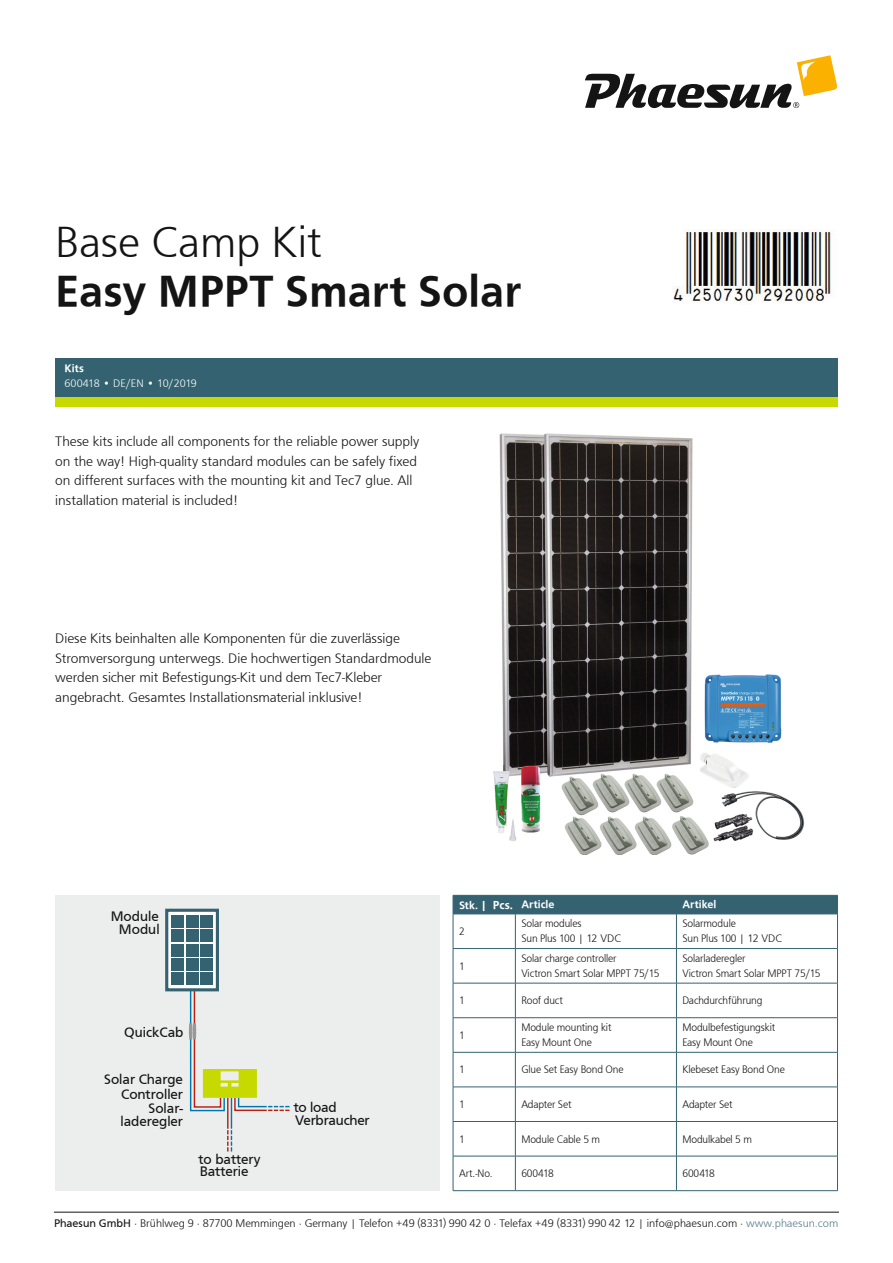
<style>
.page{position:relative;width:893px;height:1263px;background:#fff}
.page>*{position:absolute;margin:0;border:0;box-sizing:border-box;transform-origin:0 0}
.t1{font:500 45px "Front Page";color:#131413}
.t2{font:300 45px "Front Page";color:#131413}
.t3{font:300 14.25px/19.5px "Front Page";color:#131413}
.t4{font:14.25px/15.6px "Front Page";letter-spacing:-.005em;color:#131413;text-align:right}
.t5{font:300 11.4px "Front Page";letter-spacing:-.005em;color:#131413}
.t6{font:300 11.25px/15px "Front Page";letter-spacing:-.01em;color:#131413;scale:.94 1}
.t7{font:500 11.25px "Front Page";color:#fff}
.t8{font:300 11.25px "Front Page";letter-spacing:.005em;color:#fff}
.s1{font-size:12px}
.s2{font-weight:400}
.s3{color:#567b8a}
</style>
<div class="page">
<svg style="left:585px;top:55px;width:252px;height:53px"></svg>
<hr style="left:54px;top:1212px;width:785px;height:1px;background:#131413">
<div style="left:55px;top:358px;width:783px;height:38px;background:#346271"></div>
<div style="left:55px;top:398px;width:783px;height:9px;background:#c7da00"></div>
<img style="left:493px;top:434px;width:312px;height:420px">
<hr style="left:453px;top:914px;width:62px;height:1px;background:#346271">
<hr style="left:453px;top:914px;width:1px;height:34px;background:#346271">
<hr style="left:515px;top:914px;width:161px;height:1px;background:#346271">
<hr style="left:515px;top:914px;width:1px;height:34px;background:#346271">
<hr style="left:676px;top:914px;width:162px;height:1px;background:#346271">
<hr style="left:676px;top:914px;width:1px;height:34px;background:#346271">
<hr style="left:837px;top:914px;width:1px;height:34px;background:#346271">
<hr style="left:453px;top:948px;width:62px;height:1px;background:#346271">
<hr style="left:453px;top:949px;width:1px;height:34px;background:#346271">
<hr style="left:515px;top:948px;width:161px;height:1px;background:#346271">
<hr style="left:515px;top:949px;width:1px;height:34px;background:#346271">
<hr style="left:676px;top:948px;width:162px;height:1px;background:#346271">
<hr style="left:676px;top:949px;width:1px;height:34px;background:#346271">
<hr style="left:837px;top:949px;width:1px;height:34px;background:#346271">
<hr style="left:453px;top:983px;width:62px;height:1px;background:#346271">
<hr style="left:453px;top:983px;width:1px;height:34px;background:#346271">
<hr style="left:515px;top:983px;width:161px;height:1px;background:#346271">
<hr style="left:515px;top:983px;width:1px;height:34px;background:#346271">
<hr style="left:676px;top:983px;width:162px;height:1px;background:#346271">
<hr style="left:676px;top:983px;width:1px;height:34px;background:#346271">
<hr style="left:837px;top:983px;width:1px;height:34px;background:#346271">
<hr style="left:453px;top:1017px;width:62px;height:1px;background:#346271">
<hr style="left:453px;top:1018px;width:1px;height:34px;background:#346271">
<hr style="left:515px;top:1017px;width:161px;height:1px;background:#346271">
<hr style="left:515px;top:1018px;width:1px;height:34px;background:#346271">
<hr style="left:676px;top:1017px;width:162px;height:1px;background:#346271">
<hr style="left:676px;top:1018px;width:1px;height:34px;background:#346271">
<hr style="left:837px;top:1018px;width:1px;height:34px;background:#346271">
<hr style="left:453px;top:1052px;width:62px;height:1px;background:#346271">
<hr style="left:453px;top:1052px;width:1px;height:35px;background:#346271">
<hr style="left:515px;top:1052px;width:161px;height:1px;background:#346271">
<hr style="left:515px;top:1052px;width:1px;height:35px;background:#346271">
<hr style="left:676px;top:1052px;width:162px;height:1px;background:#346271">
<hr style="left:676px;top:1052px;width:1px;height:35px;background:#346271">
<hr style="left:837px;top:1052px;width:1px;height:35px;background:#346271">
<hr style="left:453px;top:1087px;width:62px;height:1px;background:#346271">
<hr style="left:453px;top:1087px;width:1px;height:34px;background:#346271">
<hr style="left:515px;top:1087px;width:161px;height:1px;background:#346271">
<hr style="left:515px;top:1087px;width:1px;height:34px;background:#346271">
<hr style="left:676px;top:1087px;width:162px;height:1px;background:#346271">
<hr style="left:676px;top:1087px;width:1px;height:34px;background:#346271">
<hr style="left:837px;top:1087px;width:1px;height:34px;background:#346271">
<hr style="left:453px;top:1121px;width:62px;height:1px;background:#346271">
<hr style="left:453px;top:1122px;width:1px;height:34px;background:#346271">
<hr style="left:515px;top:1121px;width:161px;height:1px;background:#346271">
<hr style="left:515px;top:1122px;width:1px;height:34px;background:#346271">
<hr style="left:676px;top:1121px;width:162px;height:1px;background:#346271">
<hr style="left:676px;top:1122px;width:1px;height:34px;background:#346271">
<hr style="left:837px;top:1122px;width:1px;height:34px;background:#346271">
<hr style="left:453px;top:1156px;width:62px;height:1px;background:#346271">
<hr style="left:453px;top:1156px;width:1px;height:34px;background:#346271">
<hr style="left:515px;top:1156px;width:161px;height:1px;background:#346271">
<hr style="left:515px;top:1156px;width:1px;height:34px;background:#346271">
<hr style="left:676px;top:1156px;width:162px;height:1px;background:#346271">
<hr style="left:676px;top:1156px;width:1px;height:34px;background:#346271">
<hr style="left:837px;top:1156px;width:1px;height:34px;background:#346271">
<hr style="left:453px;top:1190px;width:62px;height:1px;background:#346271">
<hr style="left:515px;top:1190px;width:161px;height:1px;background:#346271">
<hr style="left:676px;top:1190px;width:162px;height:1px;background:#346271">
<div style="left:453px;top:895px;width:385px;height:19px;background:#346271"></div>
<hr style="left:515px;top:895px;width:161px;height:1px;background:#346271">
<hr style="left:676px;top:895px;width:162px;height:1px;background:#346271">
<div style="left:55px;top:895px;width:385px;height:296px;background:#eceded"></div>
<svg style="left:169px;top:913px;width:46px;height:74px"></svg>
<div style="left:165px;top:909px;width:54px;height:82px;border:3px solid #346271"></div>
<div style="left:172px;top:915px;width:12px;height:12px;background:#346271"></div>
<div style="left:186px;top:915px;width:12px;height:12px;background:#346271"></div>
<div style="left:201px;top:915px;width:12px;height:12px;background:#346271"></div>
<div style="left:172px;top:929px;width:12px;height:12px;background:#346271"></div>
<div style="left:186px;top:929px;width:12px;height:12px;background:#346271"></div>
<div style="left:201px;top:929px;width:12px;height:12px;background:#346271"></div>
<div style="left:172px;top:944px;width:12px;height:12px;background:#346271"></div>
<div style="left:186px;top:944px;width:12px;height:12px;background:#346271"></div>
<div style="left:201px;top:944px;width:12px;height:12px;background:#346271"></div>
<div style="left:172px;top:958px;width:12px;height:12px;background:#346271"></div>
<div style="left:186px;top:958px;width:12px;height:12px;background:#346271"></div>
<div style="left:201px;top:958px;width:12px;height:12px;background:#346271"></div>
<div style="left:172px;top:973px;width:12px;height:12px;background:#346271"></div>
<div style="left:186px;top:973px;width:12px;height:12px;background:#346271"></div>
<div style="left:201px;top:973px;width:12px;height:12px;background:#346271"></div>
<svg style="left:189px;top:984px;width:100px;height:167px"></svg>
<img style="left:673px;top:229px;width:159px;height:75px">
<h1 class="t2" style="left:55px;top:217px;width:268px">Base Camp Kit</h1>
<h1 class="t1" style="left:55px;top:265px;width:467px">Easy MPPT Smart Solar</h1>
<p class="t7" style="left:64px;top:361px;width:21px">Kits</p>
<p class="t8" style="left:64px;top:377px;width:134px">600418 • DE/EN • 10/2019</p>
<p class="t3" style="left:55px;top:432px;width:365px">These kits include all components for the reliable power supply on the way! High-quality standard modules can be safely fixed on different surfaces with the mounting kit and Tec7 glue. All installation material is included!</p>
<p class="t3" style="left:55px;top:629px;width:378px">Diese Kits beinhalten alle Komponenten für die zuverlässige Stromversorgung unterwegs. Die hochwertigen Standardmodule werden sicher mit Befestigungs-Kit und dem Tec7-Kleber angebracht. Gesamtes Installationsmaterial inklusive!</p>
<p class="t4" style="left:111px;top:908px;width:50px">Module</p>
<p class="t4" style="left:119px;top:922px;width:42px">Modul</p>
<p class="t4" style="left:124px;top:1025px;width:61px">QuickCab</p>
<p class="t4" style="left:104px;top:1071px;width:80px">Solar Charge<br>Controller</p>
<p class="t4" style="left:294px;top:1099px;width:45px">to load</p>
<p class="t4" style="left:121px;top:1102px;width:64px;line-height:12.8px">Solar&shy;laderegler</p>
<p class="t4" style="left:295px;top:1112px;width:76px">Verbraucher</p>
<p class="t4" style="left:199px;top:1151px;width:63px">to battery</p>
<p class="t4" style="left:200px;top:1164px;width:50px">Batterie</p>
<p class="t7" style="left:459px;top:898px;width:97px">Stk. <span class="s1">| Pcs.</span> Article</p>
<p class="t7" style="left:682px;top:898px;width:36px">Artikel</p>
<p class="t6" style="left:459px;top:924px;width:8px">2</p>
<p class="t6" style="left:521px;top:916px;width:108px">Solar modules<br>Sun Plus 100 | 12 VDC</p>
<p class="t6" style="left:682px;top:916px;width:108px">Solarmodule<br>Sun Plus 100 | 12 VDC</p>
<p class="t6" style="left:459px;top:958px;width:8px">1</p>
<p class="t6" style="left:521px;top:951px;width:148px">Solar charge controller<br>Victron Smart Solar MPPT 75/15</p>
<p class="t6" style="left:682px;top:951px;width:148px">Solarladeregler<br>Victron Smart Solar MPPT 75/15</p>
<p class="t6" style="left:459px;top:993px;width:8px">1</p>
<p class="t6" style="left:521px;top:993px;width:46px">Roof duct</p>
<p class="t6" style="left:682px;top:993px;width:87px">Dachdurchführung</p>
<p class="t6" style="left:459px;top:1028px;width:8px">1</p>
<p class="t6" style="left:521px;top:1020px;width:97px">Module mounting kit<br>Easy Mount One</p>
<p class="t6" style="left:682px;top:1020px;width:100px">Modulbefestigungskit<br>Easy Mount One</p>
<p class="t6" style="left:459px;top:1062px;width:8px">1</p>
<p class="t6" style="left:521px;top:1062px;width:110px">Glue Set Easy Bond One</p>
<p class="t6" style="left:682px;top:1062px;width:111px">Klebeset Easy Bond One</p>
<p class="t6" style="left:459px;top:1097px;width:8px">1</p>
<p class="t6" style="left:521px;top:1097px;width:55px">Adapter Set</p>
<p class="t6" style="left:682px;top:1097px;width:55px">Adapter Set</p>
<p class="t6" style="left:459px;top:1131px;width:8px">1</p>
<p class="t6" style="left:521px;top:1131px;width:85px">Module Cable 5 m</p>
<p class="t6" style="left:682px;top:1131px;width:76px">Modulkabel 5 m</p>
<p class="t6" style="left:459px;top:1166px;width:37px">Art.-No.</p>
<p class="t6" style="left:521px;top:1166px;width:36px">600418</p>
<p class="t6" style="left:682px;top:1166px;width:36px">600418</p>
<p class="t5" style="left:54px;top:1217px;width:786px"><span class="s2">Phaesun GmbH</span> · Brühlweg 9 · 87700 Memmingen · Germany | Telefon +49 (8331) 990 42 0 · Telefax +49 (8331) 990 42 12 | info@phaesun.com · <span class="s3">www.phaesun.com------</span></p>
</div>
